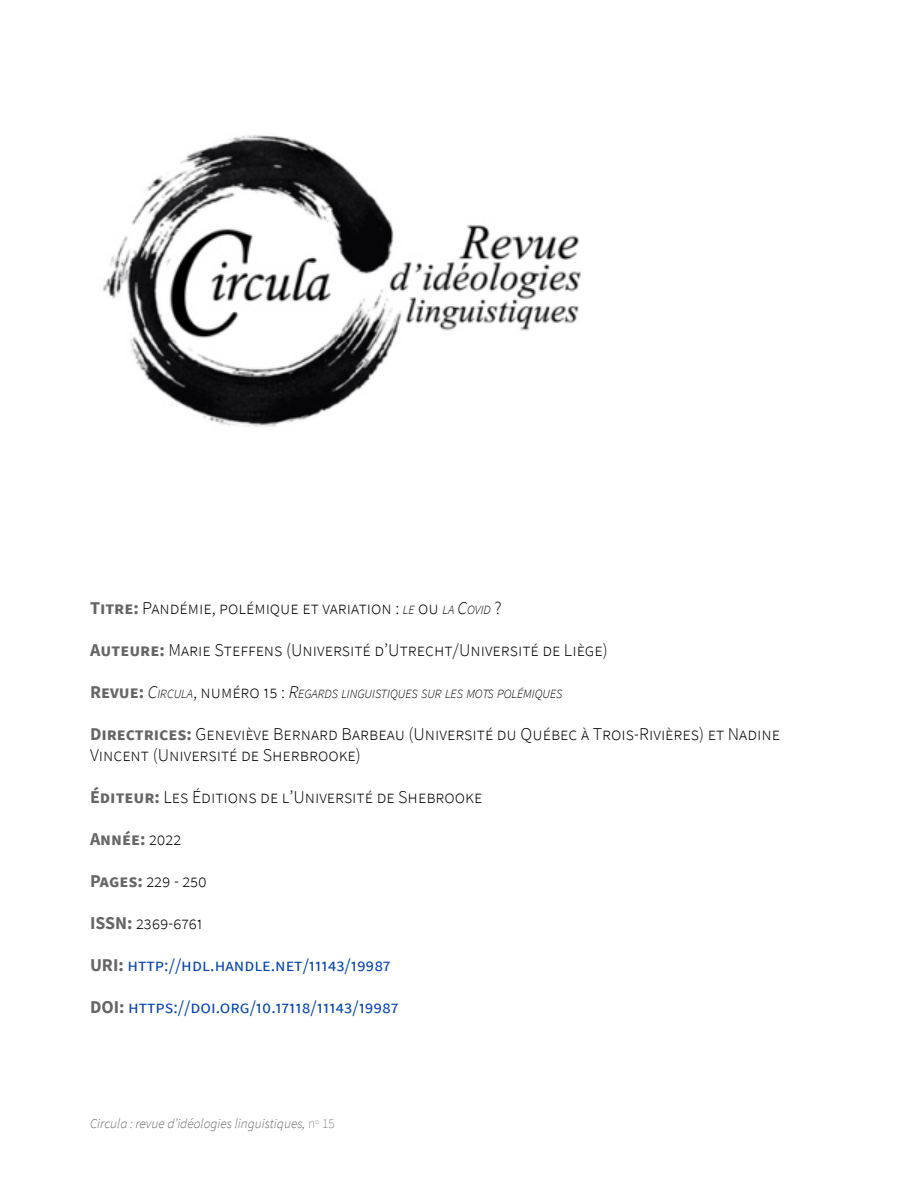
<style>
.page{position:relative;width:900px;height:1200px;background:#fff}
.page>*{position:absolute;margin:0;border:0;box-sizing:border-box;transform-origin:0 0}
.Informations{font:300 18px/21px "Source Sans Pro";color:#000}
.Informations-2{font:18px "Source Sans Pro";color:#0645ad}
.Informations-3{font:700 18px "Source Sans Pro";color:#666}
.t1{font:italic 300 13.5px "Source Sans Pro";color:#666}
.Informations-4{font:italic 300 12.6px "Source Sans Pro";color:#000}
.s1{font-weight:700;color:#666}
.s2{font-style:italic;font-size:12.6px}
.s3{font-style:italic}
.s4{font-weight:700;font-style:normal;font-size:18px;color:#666}
.s5{font-size:18px}
.s6{font-style:normal;font-size:18px}
.s7{font-weight:300;color:#000}
.s8{font-weight:200;font-style:normal}
</style>
<div class="page">
<img style="left:103px;top:135px;width:478px;height:292px">
<p class="Informations" style="left:90px;top:597px;width:413px"><span class="s1">Titre:</span> Pandémie, polémique et variation : <span class="s2">LE</span> ou <span class="s2">LA</span> <span class="s3">C</span><span class="s2">OVID</span> ?</p>
<p class="Informations" style="left:90px;top:639px;width:519px"><span class="s1">Auteure:</span> Marie Steffens (Université d’Utrecht/Université de Liège)</p>
<p class="Informations-4" style="left:90px;top:686px;width:474px"><span class="s4">Revue:</span> <span class="s5">C</span>IRCULA<span class="s6">, numéro 15 :</span> <span class="s5">R</span>EGARDS LINGUISTIQUES SUR LES MOTS POLÉMIQUES</p>
<p class="Informations" style="left:90px;top:723px;width:692px"><span class="s1">Directrices:</span> Geneviève Bernard Barbeau (Université du Québec à Trois-Rivières) et Nadine<br>Vincent (Université de Sherbrooke)</p>
<p class="Informations" style="left:90px;top:786px;width:394px"><span class="s1">Éditeur:</span> Les Éditions de l’Université de Shebrooke</p>
<p class="Informations-3" style="left:90px;top:826px;width:93px">Année: <span class="s7">2022</span></p>
<p class="Informations" style="left:90px;top:870px;width:118px"><span class="s1">Pages:</span> 229 - 250</p>
<p class="Informations" style="left:90px;top:912px;width:114px"><span class="s1">ISSN:</span> 2369-6761</p>
<p class="Informations-2" style="left:90px;top:953px;width:302px"><span class="s1">URI:</span> http://hdl.handle.net/11143/19987</p>
<p class="Informations-2" style="left:90px;top:995px;width:310px"><span class="s1">DOI:</span> https://doi.org/10.17118/11143/19987</p>
<p class="t1" style="left:90px;top:1116px;width:246px">Circula : revue d’idéologies linguistiques, <span class="s8">n</span><sup>o</sup> <span class="s8">15</span></p>
</div>
